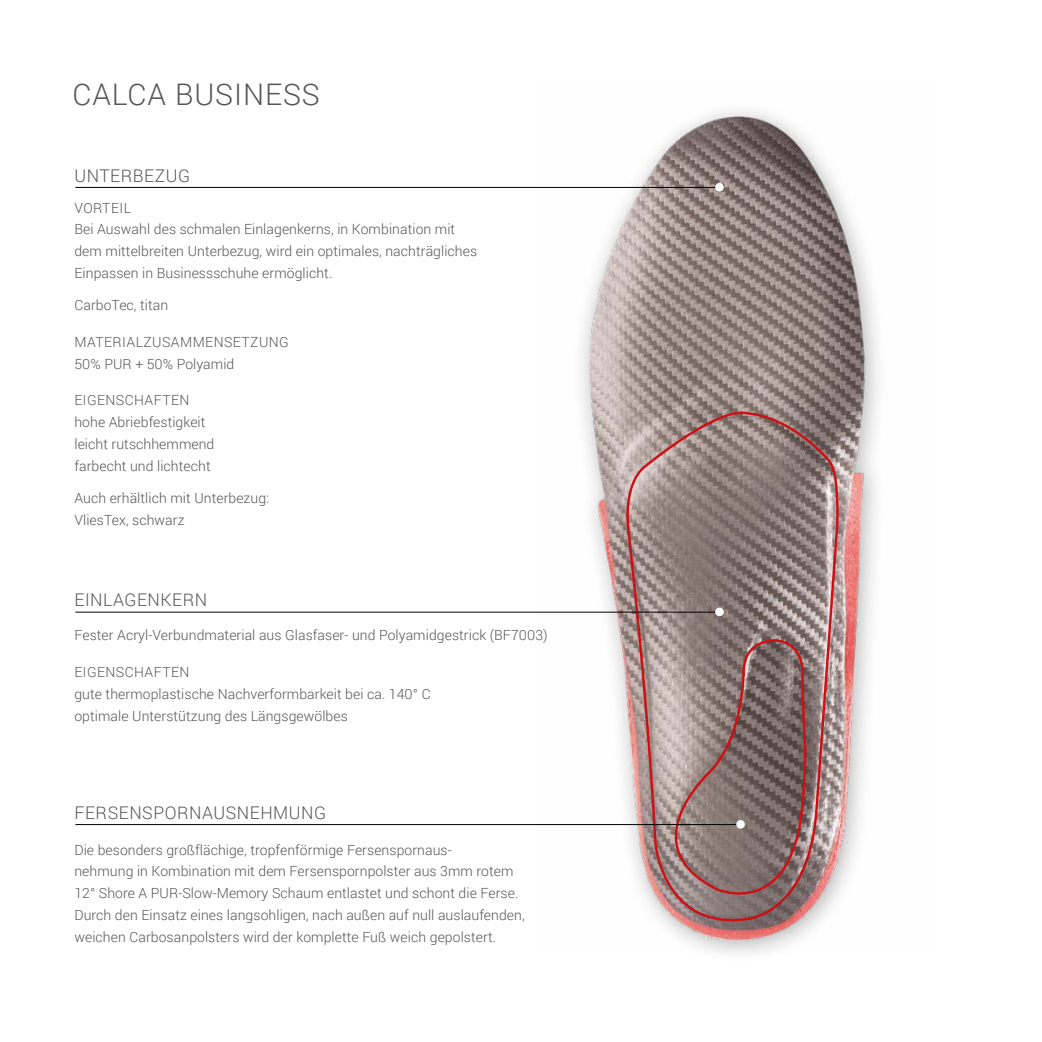
<style>
.page{position:relative;width:1042px;height:1042px;background:#fff}
.page>*{position:absolute;margin:0;border:0;box-sizing:border-box;transform-origin:0 0}
.t1{font:300 29.75px "Roboto";letter-spacing:.03em;color:#565655}
.t2{font:300 17.5px "Roboto";letter-spacing:.03em;color:#565655}
.t3{font:300 14px/21.9px "Roboto";letter-spacing:.005em;color:#565655}
.t4{font:300 14px/21.9px "Roboto";letter-spacing:.03em;color:#565655}
</style>
<div class="page">
<img style="left:536px;top:110px;width:342px;height:842px">
<div style="left:608px;top:394px;width:256px;height:552px;background:#000;opacity:.3"></div>
<svg style="left:621px;top:405px;width:219px;height:522px;background:#9b8885"></svg>
<div style="left:657px;top:622px;width:173px;height:297px;background:#000;opacity:.3"></div>
<svg style="left:628px;top:638px;width:216px;height:275px;background:#9d8482"></svg>
<hr style="left:75px;top:187px;width:648px;height:1px;background:#000">
<div style="left:715px;top:183px;width:9px;height:8px;background:#fff;border-radius:50%"></div>
<hr style="left:75px;top:612px;width:647px;height:1px;background:#000">
<div style="left:715px;top:607px;width:9px;height:9px;background:#fff;border-radius:50%"></div>
<hr style="left:75px;top:824px;width:665px;height:1px;background:#000">
<div style="left:736px;top:820px;width:9px;height:8px;background:#fff;border-radius:50%"></div>
<h1 class="t1" style="left:72px;top:74px;width:249px">CALCA BUSINESS</h1>
<p class="t2" style="left:74px;top:163px;width:117px">UNTERBEZUG</p>
<p class="t3" style="left:74px;top:196px;width:404px">VORTEIL<br>Bei Auswahl des schmalen Einlagenkerns, in Kombination mit dem mittelbreiten Unterbezug, wird ein optimales, nachträgliches Einpassen in Businessschuhe ermöglicht.</p>
<p class="t3" style="left:74px;top:293px;width:95px">CarboTec, titan</p>
<p class="t4" style="left:74px;top:330px;width:216px">MATERIALZUSAMMENSETZUNG<br>50% PUR + 50% Polyamid</p>
<p class="t3" style="left:74px;top:389px;width:142px">EIGENSCHAFTEN hohe Abriebfestigkeit leicht rutschhemmend farbecht und lichtecht</p>
<p class="t3" style="left:74px;top:486px;width:196px">Auch erhältlich mit Unterbezug:<br>VliesTex, schwarz</p>
<p class="t2" style="left:74px;top:588px;width:134px">EINLAGENKERN</p>
<p class="t3" style="left:74px;top:624px;width:475px">Fester Acryl-Verbundmaterial aus Glasfaser- und Polyamidgestrick (BF7003)</p>
<p class="t3" style="left:74px;top:661px;width:358px">EIGENSCHAFTEN<br>gute thermoplastische Nachverformbarkeit bei ca. 140° C optimale Unterstützung des Längsgewölbes</p>
<p class="t2" style="left:74px;top:800px;width:253px">FERSENSPORNAUSNEHMUNG</p>
<p class="t3" style="left:74px;top:838px;width:452px">Die besonders großflächige, tropfenförmige Fersenspornaus-<br>nehmung in Kombination mit dem Fersenspornpolster aus 3mm rotem 12° Shore A PUR-Slow-Memory Schaum entlastet und schont die Ferse.<br>Durch den Einsatz eines langsohligen, nach außen auf null auslaufenden, weichen Carbosanpolsters wird der komplette Fuß weich gepolstert.</p>
</div>
